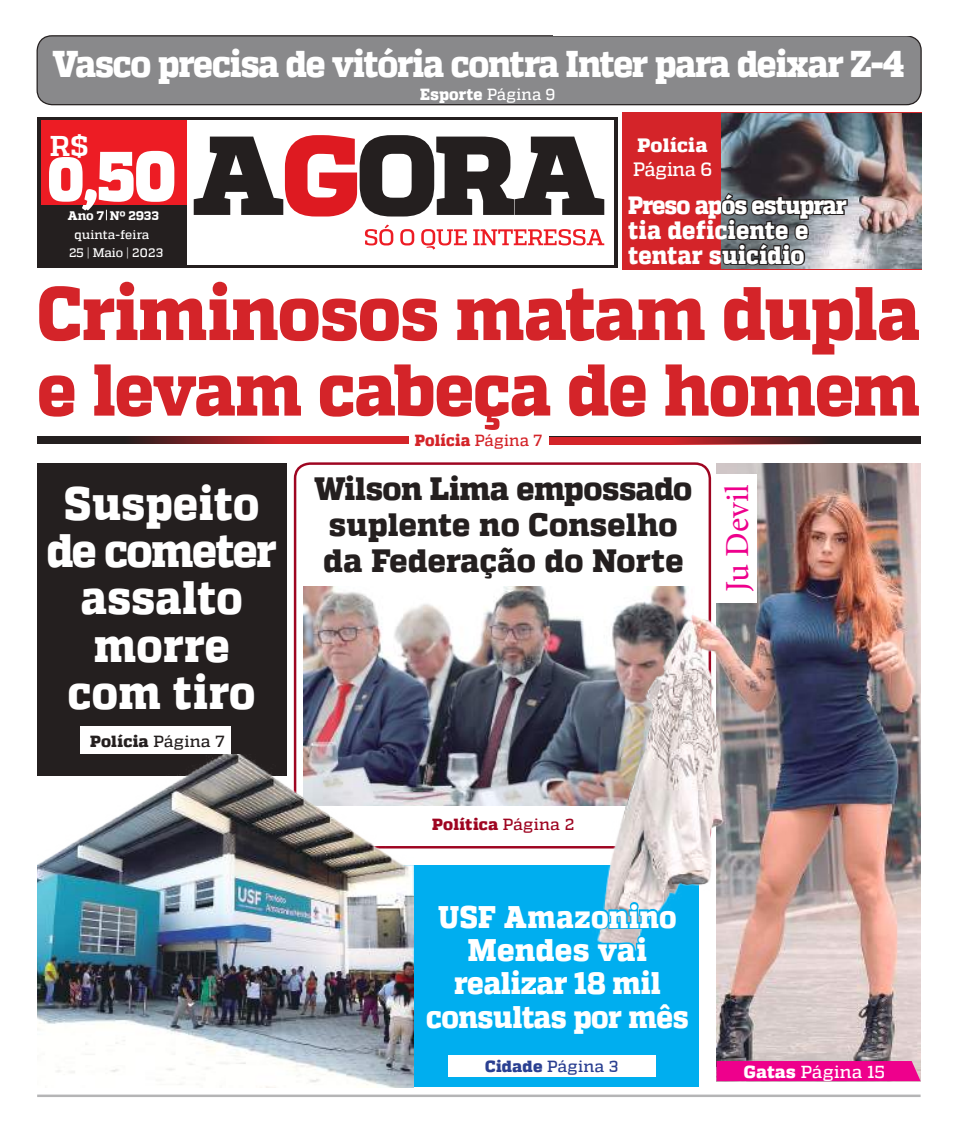
<style>
.page{position:relative;width:957px;height:1134px;background:#fff}
.page>*{position:absolute;margin:0;border:0;box-sizing:border-box;transform-origin:0 0}
.t1{font:800 75.62px "MW Quadon";letter-spacing:-.015em;color:#d42429;scale:.92 1}
.t2{font:800 73.12px "MW Quadon";letter-spacing:-.015em;color:#d42429;scale:.92 1}
.t3{font:900 70px "MW Quadon";color:#fff;scale:.91 1}
.t4{font:900 61.38px "MW Quadon";color:#fff;scale:.91 1}
.t5{font:800 46.75px/47.2px "MW Quadon";letter-spacing:.005em;color:#fff;text-align:center;scale:.91 1}
.t6{font:800 37.12px "MW Quadon";letter-spacing:-.035em;color:#fff;scale:.91 1}
.t7{font:33.62px "Minion Pro";letter-spacing:.005em;color:#ee008c}
.t8{font:800 32.25px/35.9px "MW Quadon";letter-spacing:.005em;color:#241f1f;scale:.96 1}
.t9{font:800 31.25px/33.5px "MW Quadon";color:#fff;text-align:center;scale:.91 1}
.t10{font:800 25px/25px "MW Quadon";letter-spacing:.005em;color:#fff;scale:.91 1}
.t11{font:800 19.38px "MW Quadon";letter-spacing:.015em;color:#fff}
.t12{font:500 19.38px "MW Quadon";letter-spacing:-.005em;color:#fff;scale:.96 1}
.t13{font:700 18.38px "MW Quadon";color:#fff}
.t14{font:500 17.38px "MW Quadon";letter-spacing:.02em;color:#fff}
.t15{font:800 16.12px "MW Quadon";letter-spacing:.01em;color:#9e0521}
.t16{font:800 16.12px "MW Quadon";letter-spacing:.01em;color:#fff;scale:.96 1}
.t17{font:800 16.12px "MW Quadon";letter-spacing:.015em;color:#241f1f}
.t18{font:800 16.12px "MW Quadon";letter-spacing:.015em;color:#d42429;scale:.96 1}
.t19{font:500 16.12px "MW Quadon";letter-spacing:.02em;color:#2a3f91}
.t20{font:500 12.38px/17.6px "MW Quadon";color:#fff}
.t21{font:800 12.38px "MW Quadon";letter-spacing:.01em;color:#fff}
.s1{font-size:28.5px}
.s2{font-weight:500}
.s3{font-weight:800}
</style>
<div class="page">
<img style="left:716px;top:464px;width:204px;height:597px">
<div style="left:37px;top:36px;width:884px;height:69px;background:#89898b;border-radius:15px"></div>
<div style="left:37px;top:35px;width:884px;height:70px;border:1px solid #241f1f;border-radius:15px"></div>
<div style="left:37px;top:464px;width:249px;height:312px;background:#241f1f"></div>
<div style="left:80px;top:727px;width:151px;height:27px;background:#fff"></div>
<div style="left:622px;top:112px;width:299px;height:158px;background:#d42429"></div>
<img style="left:721px;top:114px;width:200px;height:154px">
<div style="left:37px;top:204px;width:150px;height:64px;background:#241f1f"></div>
<div style="left:37px;top:120px;width:150px;height:84px;background:#ed1c24"></div>
<hr style="left:614px;top:118px;width:4px;height:149px;background:#241f1f">
<hr style="left:37px;top:119px;width:4px;height:149px;background:#241f1f">
<svg style="left:194px;top:135px;width:410px;height:81px"></svg>
<svg style="left:365px;top:225px;width:28px;height:20px"></svg>
<svg style="left:400px;top:229px;width:14px;height:16px"></svg>
<svg style="left:421px;top:229px;width:46px;height:21px"></svg>
<svg style="left:473px;top:229px;width:131px;height:16px"></svg>
<hr style="left:37px;top:265px;width:581px;height:3px;background:#241f1f">
<hr style="left:37px;top:1094px;width:883px;height:3px;background:#b5b5b6">
<hr style="left:553px;top:35px;width:367px;height:1px;background:#fff">
<svg style="left:37px;top:437px;width:372px;height:7px;background:#852124"></svg>
<svg style="left:549px;top:437px;width:372px;height:8px;background:#8f2e30"></svg>
<svg style="left:721px;top:191px;width:128px;height:76px;background:#67696c"></svg>
<div style="left:37px;top:865px;width:662px;height:222px;background:#00aeef"></div>
<div style="left:448px;top:1055px;width:207px;height:21px;background:#fff"></div>
<hr style="left:37px;top:117px;width:581px;height:3px;background:#241f1f">
<img style="left:303px;top:586px;width:385px;height:219px">
<div style="left:715px;top:474px;width:41px;height:128px;background:#fff"></div>
<div style="left:716px;top:1061px;width:204px;height:20px;background:#ee008c"></div>
<img style="left:572px;top:612px;width:182px;height:350px">
<img style="left:37px;top:755px;width:376px;height:332px">
<svg style="left:572px;top:890px;width:107px;height:72px"></svg>
<p class="t6" style="left:52px;top:42px;width:938px">Vasco precisa de vitória contra Inter para deixar Z-4</p>
<p class="t13" style="left:50px;top:135px;width:41px">R$<span class="s1">R$</span></p>
<h3 class="t4" style="left:48px;top:143px;width:56px">0,</h3>
<p class="t21" style="left:68px;top:208px;width:92px">Ano 7 Nº 2933</p>
<h3 class="t3" style="left:98px;top:135px;width:87px">50</h3>
<p class="t20" style="left:69px;top:226px;width:96px;text-indent:5px">quinta-feira<br>25 | Maio | 2023</p>
<p class="t16" style="left:420px;top:85px;width:142px">Esporte <span class="s2">Página 9</span></p>
<p class="t11" style="left:637px;top:134px;width:72px">Polícia</p>
<p class="t12" style="left:633px;top:158px;width:84px">Página 6</p>
<p class="t10" style="left:628px;top:193px;width:242px">Preso após estuprar tia deficiente e tentar suicídio</p>
<h1 class="t1" style="left:37px;top:269px;width:961px">Criminosos matam dupla</h1>
<h2 class="t2" style="left:37px;top:347px;width:961px">e levam cabeça de homem</h2>
<h3 class="t5" style="left:47px;top:481px;width:254px">Suspeito de cometer assalto morre com tiro</h3>
<p class="t17" style="left:90px;top:732px;width:136px">Polícia <span class="s2">Página 7</span></p>
<p class="t18" style="left:415px;top:431px;width:134px">Polícia <span class="s2">Página 7</span></p>
<p class="t8" style="left:314px;top:471px;width:395px">Wilson Lima empossado suplente no Conselho da Federação do Norte</p>
<p class="t7" style="left:715px;top:592px;width:109px;rotate:-90deg">Ju Devil</p>
<p class="t15" style="left:432px;top:815px;width:144px">Política <span class="s2">Página 2</span></p>
<p class="t9" style="left:426px;top:900px;width:290px">USF Amazonino<br>Mendes vai realizar 18 mil consultas por mês</p>
<p class="t19" style="left:485px;top:1057px;width:135px"><span class="s3">Cidade</span> Página 3</p>
<p class="t14" style="left:744px;top:1062px;width:142px"><span class="s3">Gatas</span> Página 15</p>
</div>
